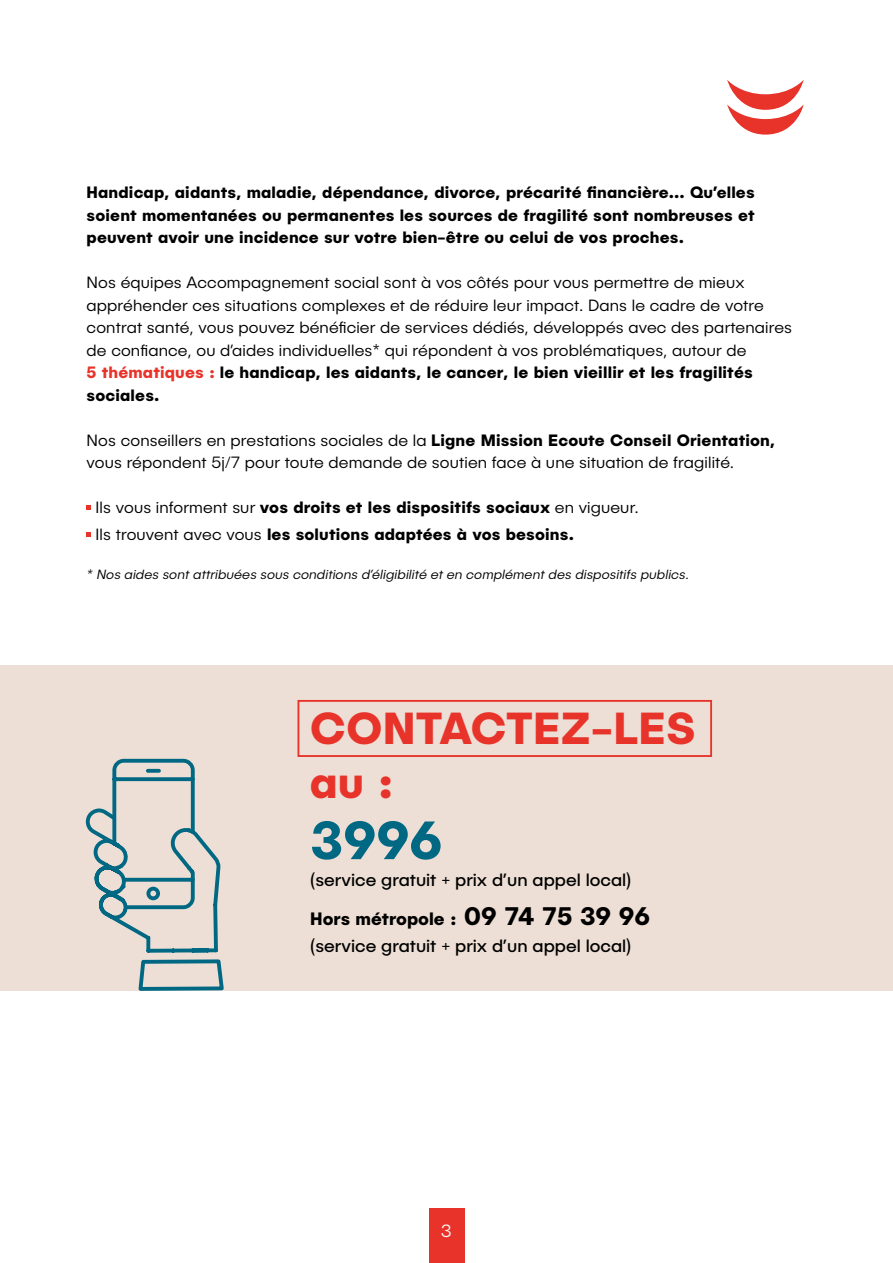
<style>
.page{position:relative;width:893px;height:1263px;background:#fff}
.page>*{position:absolute;margin:0;border:0;box-sizing:border-box;transform-origin:0 0}
.t1{font:700 54px "Publica Sans";color:#006883}
.t2{font:700 45px/54px "Publica Sans";letter-spacing:.01em;color:#e7332a}
.t3{font:18px/39.2px "Publica Sans";color:#000}
.t4{font:300 18px "Publica Sans";color:#fff}
.t5{font:300 16.5px/22.5px "Publica Sans";letter-spacing:.01em;color:#000}
.t6{font:700 16.5px/22.5px "Publica Sans";letter-spacing:.01em;color:#000;text-align:justify}
.t7{font:italic 300 13.5px "Publica Sans";letter-spacing:.01em;color:#000}
.s1{font-weight:700;color:#e7332a}
.s2{font-weight:700}
.s3{font-weight:300}
.s4{font-weight:700;font-size:25.5px}
</style>
<div class="page">
<div style="left:0;top:665px;width:893px;height:326px;background:#eddfd5"></div>
<div style="left:429px;top:1209px;width:35px;height:54px;background:#e7332a"></div>
<svg style="left:87px;top:506px;width:4px;height:4px"></svg>
<svg style="left:87px;top:532px;width:4px;height:5px"></svg>
<svg style="left:85px;top:758px;width:139px;height:233px"></svg>
<div style="left:297px;top:700px;width:415px;height:57px;border:2px solid #e7332a"></div>
<svg style="left:727px;top:80px;width:77px;height:55px"></svg>
<p class="t6" style="left:87px;top:180px;width:670px">Handicap, aidants, maladie, dépendance, divorce, précarité financière... Qu’elles soient momentanées ou permanentes les sources de fragilité sont nombreuses et peuvent avoir une incidence sur votre bien-être ou celui de vos proches.</p>
<p class="t5" style="left:87px;top:271px;width:707px">Nos équipes Accompagnement social sont à vos côtés pour vous permettre de mieux appréhender ces situations complexes et de réduire leur impact. Dans le cadre de votre contrat santé, vous pouvez bénéficier de services dédiés, développés avec des partenaires de confiance, ou d’aides individuelles* qui répondent à vos problématiques, autour de<br><span class="s1">5 thématiques :</span> <span class="s2">le handicap, les aidants, le cancer, le bien vieillir et les fragilités sociales.</span></p>
<p class="t5" style="left:87px;top:428px;width:690px">Nos conseillers en prestations sociales de la <span class="s2">Ligne Mission Ecoute Conseil Orientation, </span>vous répondent 5j/7 pour toute demande de soutien face à une situation de fragilité.</p>
<p class="t6" style="left:96px;top:493px;width:545px;line-height:26.7px"><span class="s3">Ils vous informent sur</span> vos droits et les dispositifs sociaux <span class="s3">en vigueur.<br>Ils trouvent avec vous</span> les solutions adaptées à vos besoins.</p>
<p class="t7" style="left:87px;top:566px;width:604px">* Nos aides sont attribuées sous conditions d’éligibilité et en complément des dispositifs publics.</p>
<h2 class="t2" style="left:310px;top:699px;width:387px">CONTACTEZ-LES au :</h2>
<h1 class="t1" style="left:310px;top:805px;width:134px">3996</h1>
<p class="t3" style="left:310px;top:859px;width:341px">(service gratuit + prix d’un appel local)<br><span class="s2">Hors métropole :</span> <span class="s4">09 74 75 39 96</span></p>
<p class="t3" style="left:310px;top:925px;width:323px">(service gratuit + prix d’un appel local)</p>
<p class="t4" style="left:441px;top:1219px;width:12px">3</p>
</div>
